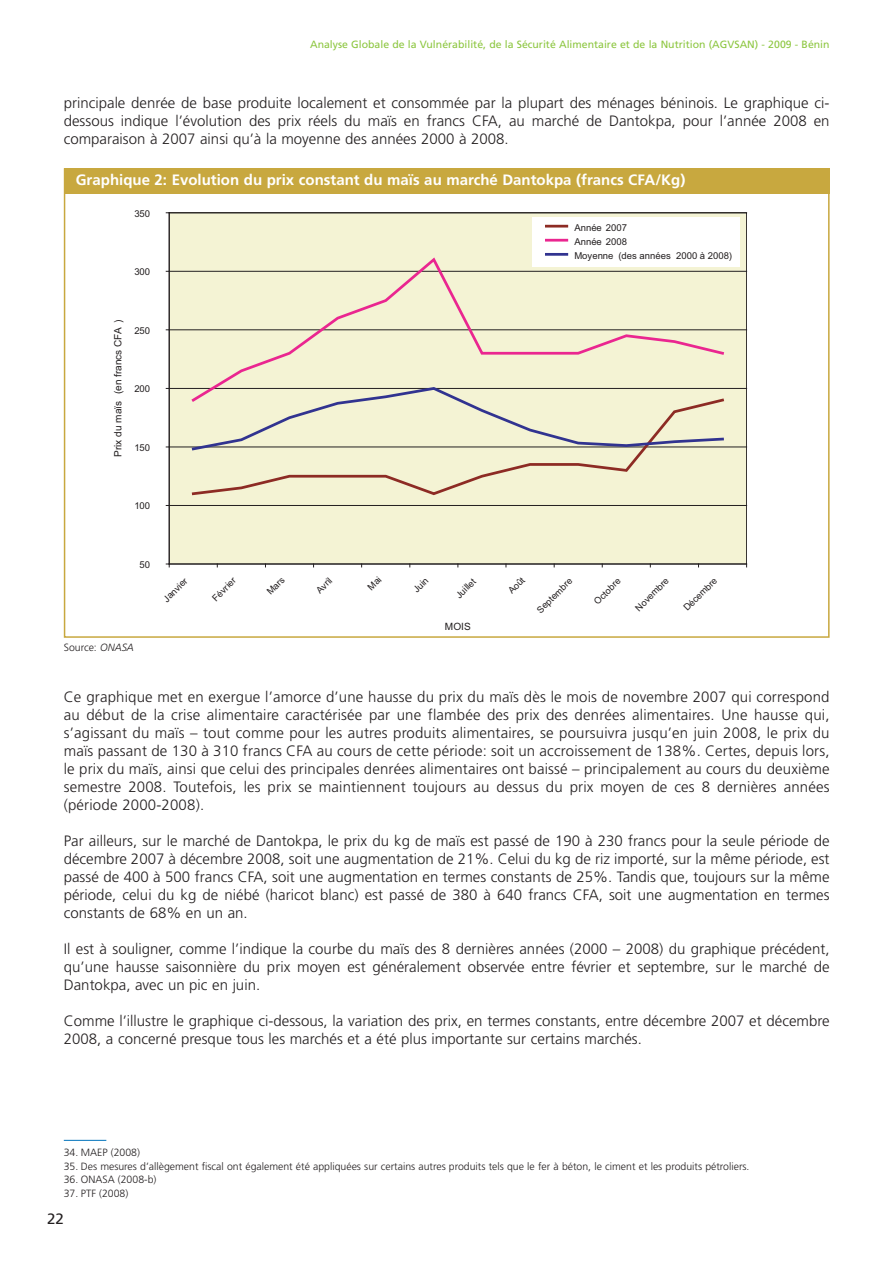
<style>
.page{position:relative;width:893px;height:1263px;background:#fff}
.page>*{position:absolute;margin:0;border:0;box-sizing:border-box;transform-origin:0 0}
.t1{font:300 15px/18px "Frutiger";color:#231f20;text-align:justify}
.t2{font:700 15px "Frutiger";color:#fff}
.t3{font:15px "Frutiger";color:#231f20}
.t4{font:300 10.5px "Frutiger";color:#231f20}
.t5{font:10.5px "Frutiger";color:#8cc63f}
.t6{font:10.05px "Arial";color:#231f20}
.t7{font:9.45px/14.1px "Arial";color:#231f20}
.t8{font:9.3px "Arial";color:#231f20}
.s1{font-style:italic}
</style>
<div class="page">
<hr style="left:64px;top:1140px;width:42px;height:1px;background:#0073bb">
<div style="left:169px;top:213px;width:577px;height:351px;background:#f4f3d4"></div>
<hr style="left:169px;top:505px;width:577px;height:1px;background:#231f20">
<hr style="left:169px;top:447px;width:577px;height:1px;background:#231f20">
<hr style="left:169px;top:388px;width:577px;height:1px;background:#231f20">
<hr style="left:169px;top:330px;width:577px;height:1px;background:#231f20">
<hr style="left:169px;top:271px;width:577px;height:1px;background:#231f20">
<hr style="left:169px;top:213px;width:1px;height:351px;background:#231f20">
<hr style="left:169px;top:564px;width:577px;height:1px;background:#231f20">
<svg style="left:191px;top:452px;width:452px;height:44px"></svg>
<svg style="left:189px;top:257px;width:536px;height:131px"></svg>
<svg style="left:190px;top:385px;width:535px;height:67px"></svg>
<div style="left:532px;top:218px;width:207px;height:49px;background:#fff"></div>
<hr style="left:546px;top:225px;width:20px;height:3px;background:#8d2b24">
<hr style="left:546px;top:239px;width:20px;height:3px;background:#ea2690">
<hr style="left:546px;top:253px;width:20px;height:3px;background:#313390">
<div style="left:64px;top:168px;width:765px;height:26px;background:#c8a83f"></div>
<p class="t5" style="left:310px;top:40px;width:521px">Analyse Globale de la Vulnérabilité, de la Sécurité Alimentaire et de la Nutrition (AGVSAN) - 2009 - Bénin</p>
<p class="t1" style="left:64px;top:95px;width:767px">principale denrée de base produite localement et consommée par la plupart des ménages béninois. Le graphique ci&shy;dessous indique l’évolution des prix réels du maïs en francs CFA, au marché de Dantokpa, pour l’année 2008 en comparaison à 2007 ainsi qu’à la moyenne des années 2000 à 2008.</p>
<p class="t2" style="left:76px;top:174px;width:611px">Graphique 2: Evolution du prix constant du maïs au marché Dantokpa (francs CFA/Kg)</p>
<p class="t7" style="left:134px;top:206px;width:17px">350</p>
<p class="t7" style="left:134px;top:265px;width:17px">300</p>
<p class="t6" style="left:112px;top:457px;width:139px;rotate:-90deg">Prix du maïs (en francs CFA )</p>
<p class="t7" style="left:134px;top:323px;width:17px">250</p>
<p class="t7" style="left:134px;top:382px;width:17px">200</p>
<p class="t7" style="left:134px;top:441px;width:17px">150</p>
<p class="t7" style="left:134px;top:499px;width:17px">100</p>
<p class="t7" style="left:574px;top:221px;width:159px">Année 2007<br>Année 2008<br>Moyenne (des années 2000 à 2008)</p>
<p class="t7" style="left:140px;top:558px;width:12px">50</p>
<p class="t4" style="left:64px;top:643px;width:72px">Source: <span class="s1">ONASA</span></p>
<p class="t8" style="left:161px;top:596px;width:31px;rotate:-45deg">Janvier</p>
<p class="t8" style="left:210px;top:595px;width:30px;rotate:-45deg">Février</p>
<p class="t8" style="left:265px;top:589px;width:22px;rotate:-45deg">Mars</p>
<p class="t8" style="left:314px;top:588px;width:20px;rotate:-45deg">Avril</p>
<p class="t8" style="left:411px;top:587px;width:19px;rotate:-45deg">Juin</p>
<p class="t8" style="left:453px;top:593px;width:25px;rotate:-45deg">Juillet</p>
<p class="t8" style="left:506px;top:588px;width:21px;rotate:-45deg">Août</p>
<p class="t8" style="left:535px;top:608px;width:47px;rotate:-45deg">Septembre</p>
<p class="t8" style="left:592px;top:599px;width:34px;rotate:-45deg">Octobre</p>
<p class="t8" style="left:633px;top:606px;width:44px;rotate:-45deg">Novembre</p>
<p class="t8" style="left:681px;top:605px;width:44px;rotate:-45deg">Décembre</p>
<p class="t6" style="left:445px;top:620px;width:27px">MOIS</p>
<p class="t1" style="left:64px;top:689px;width:767px">Ce graphique met en exergue l’amorce d’une hausse du prix du maïs dès le mois de novembre 2007 qui correspond au début de la crise alimentaire caractérisée par une flambée des prix des denrées alimentaires. Une hausse qui, s’agissant du maïs – tout comme pour les autres produits alimentaires, se poursuivra jusqu’en juin 2008, le prix du maïs passant de 130 à 310 francs CFA au cours de cette période: soit un accroissement de 138%. Certes, depuis lors, le prix du maïs, ainsi que celui des principales denrées alimentaires ont baissé – principalement au cours du deuxième semestre 2008. Toutefois, les prix se maintiennent toujours au dessus du prix moyen de ces 8 dernières années (période 2000-2008).</p>
<p class="t1" style="left:64px;top:833px;width:767px">Par ailleurs, sur le marché de Dantokpa, le prix du kg de maïs est passé de 190 à 230 francs pour la seule période de décembre 2007 à décembre 2008, soit une augmentation de 21%. Celui du kg de riz importé, sur la même période, est passé de 400 à 500 francs CFA, soit une augmentation en termes constants de 25%. Tandis que, toujours sur la même période, celui du kg de niébé (haricot blanc) est passé de 380 à 640 francs CFA, soit une augmentation en termes constants de 68% en un an.</p>
<p class="t1" style="left:64px;top:941px;width:767px">Il est à souligner, comme l’indique la courbe du maïs des 8 dernières années (2000 – 2008) du graphique précédent, qu’une hausse saisonnière du prix moyen est généralement observée entre février et septembre, sur le marché de Dantokpa, avec un pic en juin.</p>
<p class="t1" style="left:64px;top:1013px;width:767px">Comme l’illustre le graphique ci-dessous, la variation des prix, en termes constants, entre décembre 2007 et décembre<br>2008, a concerné presque tous les marchés et a été plus importante sur certains marchés.</p>
<p class="t4" style="left:64px;top:1148px;width:78px">34. MAEP (2008)</p>
<p class="t4" style="left:64px;top:1162px;width:687px">35. Des mesures d’allègement fiscal ont également été appliquées sur certains autres produits tels que le fer à béton, le ciment et les produits pétroliers.</p>
<p class="t4" style="left:64px;top:1175px;width:94px">36. ONASA (2008-b)</p>
<p class="t4" style="left:64px;top:1189px;width:66px">37. PTF (2008)</p>
<p class="t3" style="left:47px;top:1213px;width:18px">22</p>
</div>
